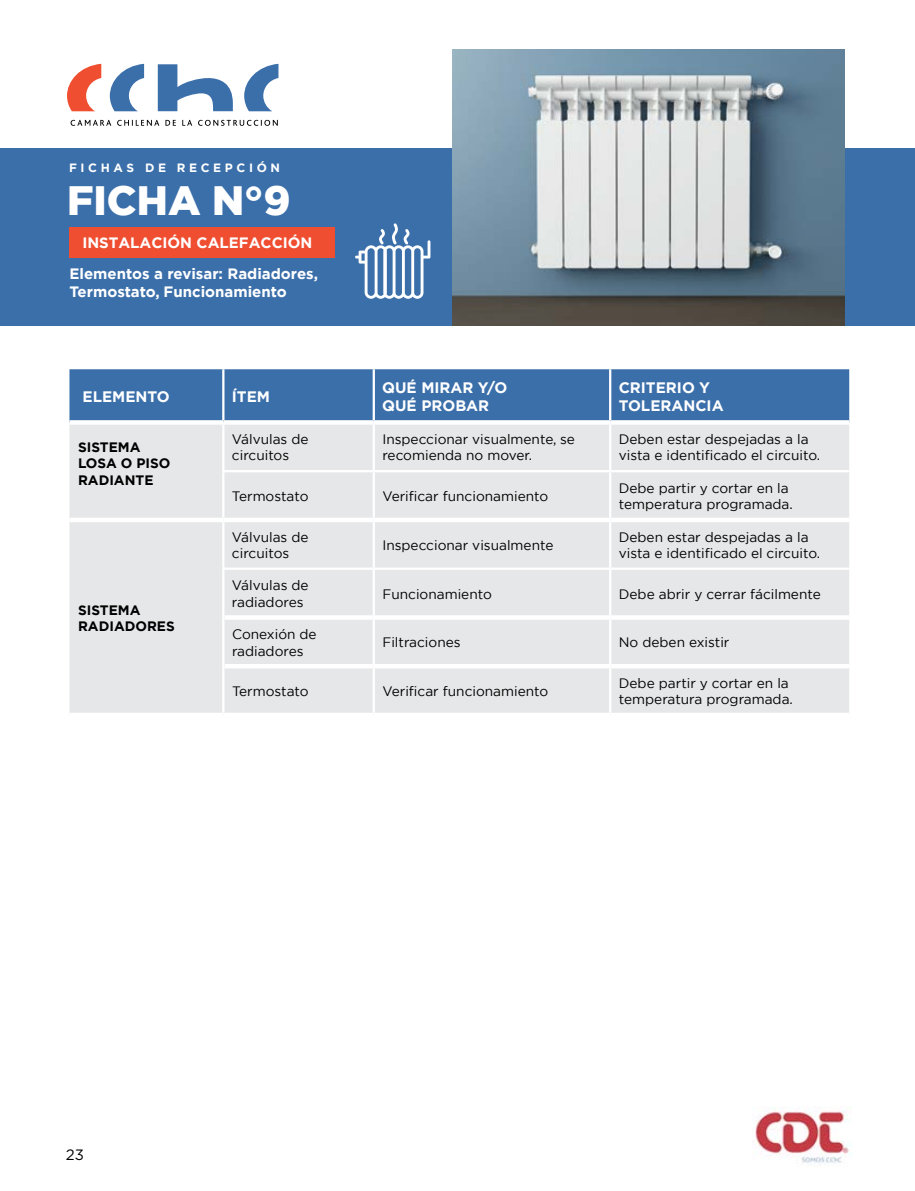
<style>
.page{position:relative;width:915px;height:1191px;background:#fff}
.page>*{position:absolute;margin:0;border:0;box-sizing:border-box;transform-origin:0 0}
.t1{font:900 40.95px "Gotham";color:#fff}
.t2{font:700 15.15px/18.1px "Gotham";color:#fff}
.t3{font:700 15px/30.8px "Gotham";color:#fff;text-align:center}
.t4{font:15px "Gotham Rounded";color:#000}
.t5{font:13.65px/16.4px "Gotham";color:#000}
.t6{font:700 13.65px/16.4px "Gotham";color:#000}
.t7{font:700 12px "Gotham";letter-spacing:.3em;color:#fff}
</style>
<div class="page">
<img style="left:753px;top:1106px;width:97px;height:61px">
<div style="left:69px;top:369px;width:779px;height:51px;background:#3b6faa"></div>
<div style="left:69px;top:425px;width:779px;height:287px;background:#e6e7e8"></div>
<hr style="left:222px;top:369px;width:2px;height:51px;background:#fff">
<hr style="left:372px;top:369px;width:3px;height:51px;background:#fff">
<hr style="left:609px;top:369px;width:2px;height:51px;background:#fff">
<hr style="left:222px;top:425px;width:2px;height:45px;background:#fff">
<hr style="left:372px;top:425px;width:3px;height:45px;background:#fff">
<hr style="left:609px;top:425px;width:2px;height:45px;background:#fff">
<hr style="left:222px;top:470px;width:151px;height:2px;background:#fff">
<hr style="left:222px;top:472px;width:2px;height:46px;background:#fff">
<hr style="left:373px;top:470px;width:237px;height:2px;background:#fff">
<hr style="left:372px;top:472px;width:3px;height:46px;background:#fff">
<hr style="left:610px;top:470px;width:238px;height:2px;background:#fff">
<hr style="left:609px;top:472px;width:2px;height:46px;background:#fff">
<hr style="left:222px;top:522px;width:2px;height:45px;background:#fff">
<hr style="left:372px;top:522px;width:3px;height:45px;background:#fff">
<hr style="left:609px;top:522px;width:2px;height:45px;background:#fff">
<hr style="left:222px;top:567px;width:151px;height:3px;background:#fff">
<hr style="left:222px;top:570px;width:2px;height:47px;background:#fff">
<hr style="left:373px;top:567px;width:237px;height:3px;background:#fff">
<hr style="left:372px;top:570px;width:3px;height:45px;background:#fff">
<hr style="left:610px;top:567px;width:238px;height:3px;background:#fff">
<hr style="left:609px;top:570px;width:2px;height:45px;background:#fff">
<hr style="left:222px;top:617px;width:2px;height:49px;background:#fff">
<hr style="left:372px;top:619px;width:3px;height:45px;background:#fff">
<hr style="left:609px;top:619px;width:2px;height:45px;background:#fff">
<hr style="left:222px;top:666px;width:2px;height:46px;background:#fff">
<hr style="left:372px;top:668px;width:3px;height:44px;background:#fff">
<hr style="left:609px;top:668px;width:2px;height:44px;background:#fff">
<hr style="left:69px;top:518px;width:154px;height:4px;background:#fff">
<hr style="left:223px;top:518px;width:150px;height:4px;background:#fff">
<hr style="left:373px;top:518px;width:237px;height:4px;background:#fff">
<hr style="left:610px;top:518px;width:238px;height:4px;background:#fff">
<hr style="left:224px;top:615px;width:149px;height:4px;background:#fff">
<hr style="left:373px;top:615px;width:237px;height:4px;background:#fff">
<hr style="left:610px;top:615px;width:238px;height:4px;background:#fff">
<hr style="left:224px;top:664px;width:149px;height:4px;background:#fff">
<hr style="left:373px;top:664px;width:237px;height:4px;background:#fff">
<hr style="left:610px;top:664px;width:238px;height:4px;background:#fff">
<div style="left:0;top:148px;width:914px;height:178px;background:#3b6faa"></div>
<div style="left:69px;top:227px;width:266px;height:31px;background:#f04e30"></div>
<svg style="left:158px;top:64px;width:75px;height:47px"></svg>
<svg style="left:244px;top:64px;width:34px;height:47px"></svg>
<svg style="left:110px;top:64px;width:34px;height:47px"></svg>
<svg style="left:67px;top:64px;width:34px;height:47px"></svg>
<svg style="left:71px;top:120px;width:207px;height:6px"></svg>
<img style="left:453px;top:49px;width:391px;height:277px">
<svg style="left:355px;top:223px;width:75px;height:76px"></svg>
<p class="t7" style="left:69px;top:160px;width:212px">FICHAS DE RECEPCIÓN</p>
<h1 class="t1" style="left:67px;top:172px;width:225px">FICHA N°9</h1>
<p class="t3" style="left:69px;top:227px;width:250px">INSTALACIÓN CALEFACCIÓN<br>Elementos a revisar: Radiadores,</p>
<p class="t3" style="left:69px;top:276px;width:219px">Termostato, Funcionamiento</p>
<p class="t2" style="left:82px;top:387px;width:89px">ELEMENTO</p>
<p class="t2" style="left:232px;top:387px;width:40px">ÍTEM</p>
<p class="t2" style="left:382px;top:378px;width:127px">QUÉ MIRAR Y/O<br>QUÉ PROBAR</p>
<p class="t2" style="left:618px;top:378px;width:106px">CRITERIO Y<br>TOLERANCIA</p>
<p class="t6" style="left:78px;top:439px;width:94px">SISTEMA<br>LOSA O PISO<br>RADIANTE</p>
<p class="t5" style="left:232px;top:431px;width:78px">Válvulas de circuitos</p>
<p class="t5" style="left:382px;top:431px;width:194px">Inspeccionar visualmente, se recomienda no mover.</p>
<p class="t5" style="left:618px;top:431px;width:203px">Deben estar despejadas a la vista e identificado el circuito.</p>
<p class="t5" style="left:232px;top:488px;width:78px">Termostato</p>
<p class="t5" style="left:382px;top:488px;width:167px">Verificar funcionamiento</p>
<p class="t5" style="left:618px;top:479px;width:175px">Debe partir y cortar en la temperatura programada.</p>
<p class="t6" style="left:78px;top:601px;width:98px">SISTEMA<br>RADIADORES</p>
<p class="t5" style="left:232px;top:528px;width:78px">Válvulas de circuitos</p>
<p class="t5" style="left:382px;top:536px;width:172px">Inspeccionar visualmente</p>
<p class="t5" style="left:618px;top:528px;width:203px">Deben estar despejadas a la vista e identificado el circuito.</p>
<p class="t5" style="left:232px;top:577px;width:78px">Válvulas de radiadores</p>
<p class="t5" style="left:382px;top:585px;width:111px">Funcionamiento</p>
<p class="t5" style="left:618px;top:585px;width:203px">Debe abrir y cerrar fácilmente</p>
<p class="t5" style="left:232px;top:626px;width:86px">Conexión de radiadores</p>
<p class="t5" style="left:382px;top:634px;width:80px">Filtraciones</p>
<p class="t5" style="left:618px;top:634px;width:112px">No deben existir</p>
<p class="t5" style="left:232px;top:683px;width:78px">Termostato</p>
<p class="t5" style="left:382px;top:683px;width:167px">Verificar funcionamiento</p>
<p class="t5" style="left:618px;top:674px;width:175px">Debe partir y cortar en la temperatura programada.</p>
<p class="t4" style="left:66px;top:1144px;width:20px">23</p>
</div>
